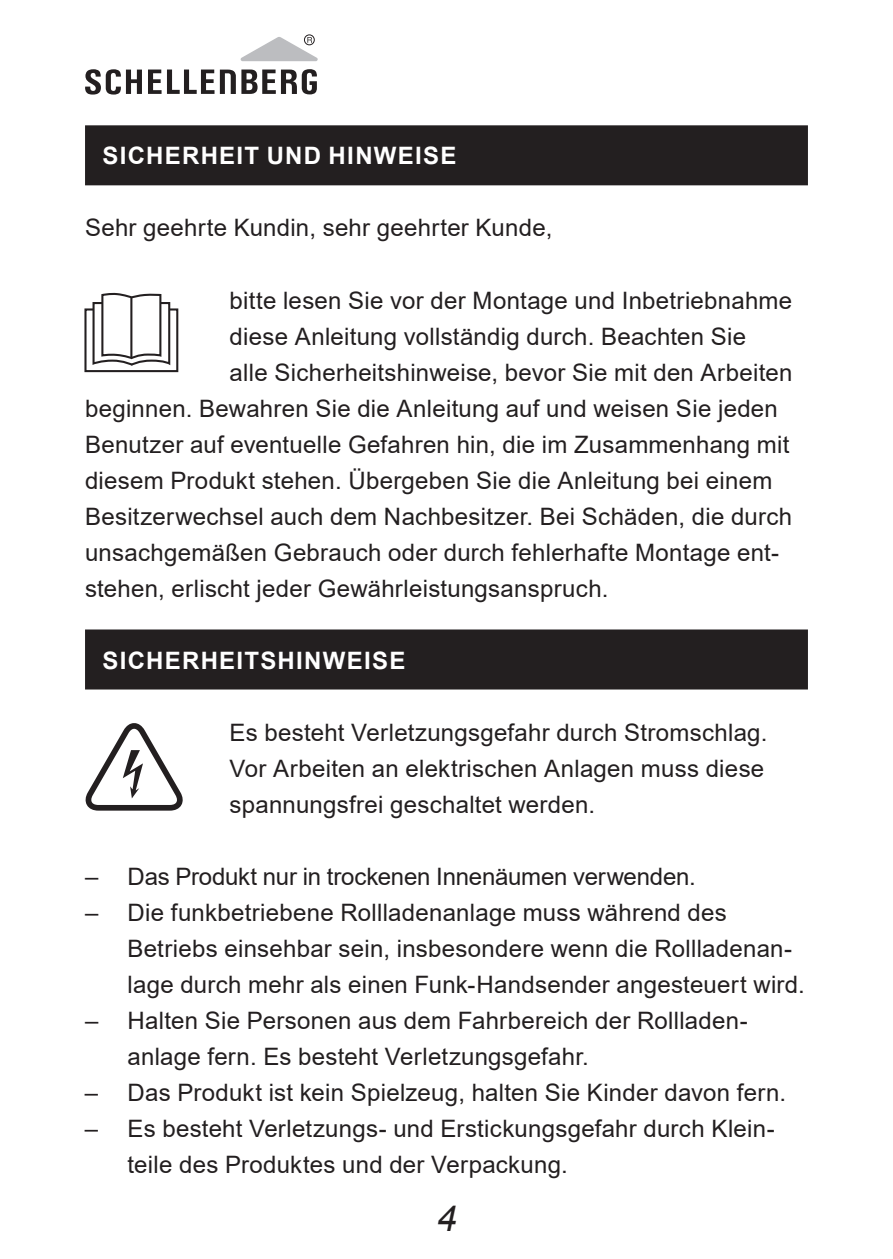
<style>
.page{position:relative;width:893px;height:1259px;background:#fff}
.page>*{position:absolute;margin:0;border:0;box-sizing:border-box;transform-origin:0 0}
.t1{font:italic 36px "Arial";color:#231f20}
.t2{font:24px/36px "Arial";letter-spacing:.01em;color:#231f20}
.t3{font:24px "Arial";letter-spacing:-.01em;color:#231f20}
.t4{font:700 24px "Arial";letter-spacing:.055em;color:#fff}
</style>
<div class="page">
<div style="left:304px;top:34px;width:11px;height:11px;border:1px solid #231f20;border-radius:50%"></div>
<svg style="left:85px;top:69px;width:57px;height:26px"></svg>
<svg style="left:148px;top:69px;width:169px;height:25px"></svg>
<svg style="left:241px;top:37px;width:77px;height:24px"></svg>
<div style="left:85px;top:125px;width:723px;height:60px;background:#231f20"></div>
<div style="left:85px;top:629px;width:723px;height:60px;background:#231f20"></div>
<svg style="left:86px;top:723px;width:97px;height:88px"></svg>
<div style="left:84px;top:308px;width:94px;height:64px;border:2px solid #231f20"></div>
<svg style="left:91px;top:292px;width:80px;height:74px"></svg>
<hr style="left:130px;top:297px;width:2px;height:61px;background:#231f20">
<p class="t4" style="left:102px;top:139px;width:356px">SICHERHEIT UND HINWEISE</p>
<p class="t2" style="left:85px;top:210px;width:469px">Sehr geehrte Kundin, sehr geehrter Kunde,</p>
<p class="t2" style="left:230px;top:282px;width:564px">bitte lesen Sie vor der Montage und Inbetriebnahme</p>
<p class="t2" style="left:230px;top:318px;width:518px">diese Anleitung vollständig durch. Beachten Sie</p>
<p class="t2" style="left:230px;top:354px;width:564px">alle Sicherheitshinweise, bevor Sie mit den Arbeiten</p>
<p class="t2" style="left:85px;top:390px;width:694px">beginnen. Bewahren Sie die Anleitung auf und weisen Sie jeden</p>
<p class="t2" style="left:85px;top:426px;width:706px">Benutzer auf eventuelle Gefahren hin, die im Zusammenhang mit</p>
<p class="t2" style="left:85px;top:462px;width:689px">diesem Produkt stehen. Übergeben Sie die Anleitung bei einem</p>
<p class="t2" style="left:85px;top:498px;width:709px">Besitzerwechsel auch dem Nachbesitzer. Bei Schäden, die durch</p>
<p class="t2" style="left:85px;top:534px;width:695px">unsachgemäßen Gebrauch oder durch fehlerhafte Montage ent-</p>
<p class="t2" style="left:85px;top:570px;width:525px">stehen, erlischt jeder Gewährleistungsanspruch.</p>
<p class="t4" style="left:102px;top:643px;width:304px">SICHERHEITSHINWEISE</p>
<p class="t2" style="left:230px;top:714px;width:539px">Es besteht Verletzungsgefahr durch Stromschlag.<br>Vor Arbeiten an elektrischen Anlagen muss diese spannungsfrei geschaltet werden.</p>
<p class="t3" style="left:85px;top:859px;width:612px">– Das Produkt nur in trockenen Innenäumen verwenden.</p>
<p class="t2" style="left:128px;top:894px;width:679px;text-indent:-43px">– Die funkbetriebene Rollladenanlage muss während des<br>Betriebs einsehbar sein, insbesondere wenn die Rollladenan&shy;lage durch mehr als einen Funk-Handsender angesteuert wird.</p>
<p class="t2" style="left:128px;top:1002px;width:622px;text-indent:-43px">– Halten Sie Personen aus dem Fahrbereich der Rollladen&shy;anlage fern. Es besteht Verletzungsgefahr.</p>
<p class="t2" style="left:85px;top:1074px;width:703px">– Das Produkt ist kein Spielzeug, halten Sie Kinder davon fern.</p>
<p class="t2" style="left:127px;top:1110px;width:649px;text-indent:-43px">– Es besteht Verletzungs- und Erstickungsgefahr durch Klein&shy;teile des Produktes und der Verpackung.</p>
<h1 class="t1" style="left:436px;top:1195px;width:22px">4</h1>
</div>
